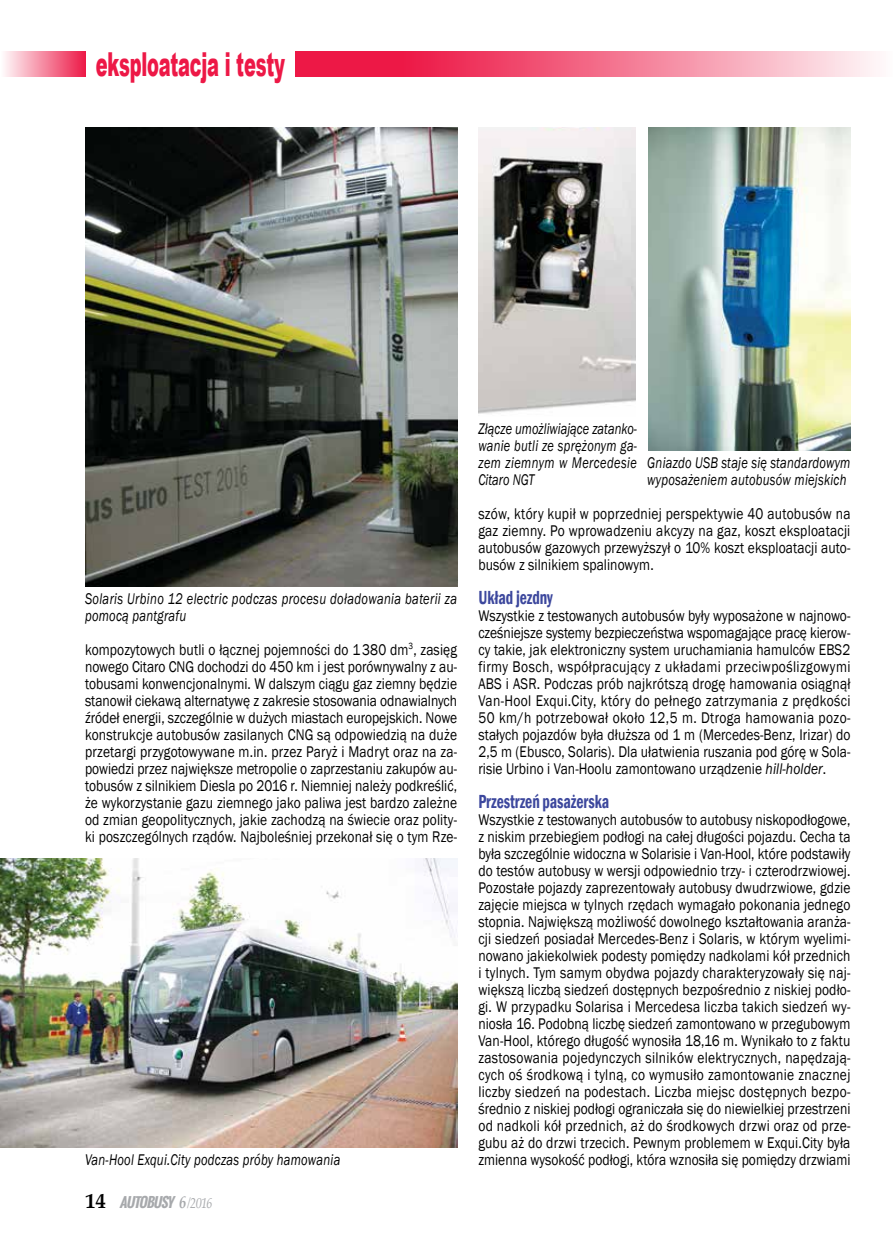
<style>
.page{position:relative;width:893px;height:1251px;background:#fff}
.page>*{position:absolute;margin:0;border:0;box-sizing:border-box;transform-origin:0 0}
.t1{font:900 33px "Arial";letter-spacing:-.01em;color:#ed1846;scale:.54 1}
.t2{font:600 condensed 19.5px "Franklin Gothic";letter-spacing:-.005em;color:#3c479d;scale:.8 1}
.t3{font:15.9px/17px "Franklin Gothic";letter-spacing:.005em;color:#000;text-align:justify;scale:.85 1}
.t4{font:italic 15.9px/17px "Franklin Gothic";letter-spacing:.02em;color:#000;scale:.79 1}
.t5{font:italic 15.9px/17px "Franklin Gothic";letter-spacing:.02em;color:#000;text-align:justify;scale:.78 1}
.t6{font:italic 700 13.5px "Oswald";color:#a7a9ac}
.s1{font-family:"Palatino Linotype";font-style:normal;font-size:21px;color:#000}
.s2{font-family:"Palatino Linotype";font-size:17.1px}
.s3{font-family:"Palatino Linotype";font-weight:400;font-size:14.85px}
.s4{font-style:italic}
</style>
<div class="page">
<div style="left:0;top:51px;width:85px;height:26px;background:linear-gradient(to right,#feffff,#ed1c49)"></div>
<svg style="left:296px;top:51px;width:580px;height:26px;background:#f36e8b"></svg>
<img style="left:85px;top:128px;width:372px;height:458px">
<img style="left:0;top:858px;width:457px;height:289px">
<img style="left:478px;top:128px;width:157px;height:286px">
<img style="left:648px;top:128px;width:202px;height:322px">
<h1 class="t1" style="left:96px;top:40px;width:352px">eksploatacja i testy</h1>
<p class="t4" style="left:85px;top:590px;width:472px">Solaris Urbino 12 electric podczas procesu doładowania baterii za pomocą pantgrafu</p>
<p class="t3" style="left:85px;top:641px;width:439px">kompozytowych butli o łącznej pojemności do 1 380 dm<sup>3</sup>, zasięg nowego Citaro CNG dochodzi do 450 km i jest porównywalny z au&shy;tobusami konwencjonalnymi. W dalszym ciągu gaz ziemny będzie stanowił ciekawą alternatywę z zakresie stosowania odnawialnych źródeł energii, szczególnie w dużych miastach europejskich. Nowe konstrukcje autobusów zasilanych CNG są odpowiedzią na duże przetargi przygotowywane m.in. przez Paryż i Madryt oraz na za&shy;powiedzi przez największe metropolie o zaprzestaniu zakupów au&shy;tobusów z silnikiem Diesla po 2016 r. Niemniej należy podkreślić, że wykorzystanie gazu ziemnego jako paliwa jest bardzo zależne od zmian geopolitycznych, jakie zachodzą na świecie oraz polity&shy;ki poszczególnych rządów. Najboleśniej przekonał się o tym Rze-</p>
<p class="t4" style="left:85px;top:1150px;width:325px">Van-Hool Exqui.City podczas próby hamowania</p>
<p class="t6" style="left:85px;top:1191px;width:129px"><span class="s1">1 4</span> AUTOBUSY <span class="s2">6</span> <span class="s3">/2016</span></p>
<p class="t5" style="left:478px;top:420px;width:205px">Złącze umożliwiające zatanko&shy;wanie butli ze sprężonym ga&shy;zem ziemnym w Mercedesie Citaro NGT</p>
<p class="t4" style="left:647px;top:454px;width:259px">Gniazdo USB staje się standardowym wyposażeniem autobusów miejskich</p>
<p class="t3" style="left:478px;top:505px;width:439px">szów, który kupił w poprzedniej perspektywie 40 autobusów na gaz ziemny. Po wprowadzeniu akcyzy na gaz, koszt eksploatacji autobusów gazowych przewyższył o 10% koszt eksploatacji auto&shy;busów z silnikiem spalinowym.</p>
<p class="t2" style="left:478px;top:584px;width:94px">Układ jezdny</p>
<p class="t3" style="left:478px;top:607px;width:439px">Wszystkie z testowanych autobusów były wyposażone w najnowo&shy;cześniejsze systemy bezpieczeństwa wspomagające pracę kierow&shy;cy takie, jak elektroniczny system uruchamiania hamulców EBS2 firmy Bosch, współpracujący z układami przeciwpoślizgowymi ABS i ASR. Podczas prób najkrótszą drogę hamowania osiągnął Van-Hool Exqui.City, który do pełnego zatrzymania z prędkości 50 km/h potrzebował około 12,5 m. Dtroga hamowania pozo&shy;stałych pojazdów była dłuższa od 1 m (Mercedes-Benz, Irizar) do 2,5 m (Ebusco, Solaris). Dla ułatwienia ruszania pod górę w Sola&shy;risie Urbino i Van-Hoolu zamontowano urządzenie <span class="s4">hill-holder</span>.</p>
<p class="t2" style="left:478px;top:788px;width:165px">Przestrzeń pasażerska</p>
<p class="t3" style="left:478px;top:811px;width:439px">Wszystkie z testowanych autobusów to autobusy niskopodłogowe, z niskim przebiegiem podłogi na całej długości pojazdu. Cecha ta była szczególnie widoczna w Solarisie i Van-Hool, które podstawiły do testów autobusy w wersji odpowiednio trzy- i czterodrzwiowej.<br>Pozostałe pojazdy zaprezentowały autobusy dwudrzwiowe, gdzie zajęcie miejsca w tylnych rzędach wymagało pokonania jednego stopnia. Największą możliwość dowolnego kształtowania aranża&shy;cji siedzeń posiadał Mercedes-Benz i Solaris, w którym wyelimi&shy;nowano jakiekolwiek podesty pomiędzy nadkolami kół przednich i tylnych. Tym samym obydwa pojazdy charakteryzowały się naj&shy;większą liczbą siedzeń dostępnych bezpośrednio z niskiej podło&shy;gi. W przypadku Solarisa i Mercedesa liczba takich siedzeń wy&shy;niosła 16. Podobną liczbę siedzeń zamontowano w przegubowym Van-Hool, którego długość wynosiła 18,16 m. Wynikało to z faktu zastosowania pojedynczych silników elektrycznych, napędzają&shy;cych oś środkową i tylną, co wymusiło zamontowanie znacznej liczby siedzeń na podestach. Liczba miejsc dostępnych bezpo&shy;średnio z niskiej podłogi ograniczała się do niewielkiej przestrzeni od nadkoli kół przednich, aż do środkowych drzwi oraz od prze&shy;gubu aż do drzwi trzecich. Pewnym problemem w Exqui.City była zmienna wysokość podłogi, która wznosiła się pomiędzy drzwiami</p>
</div>
